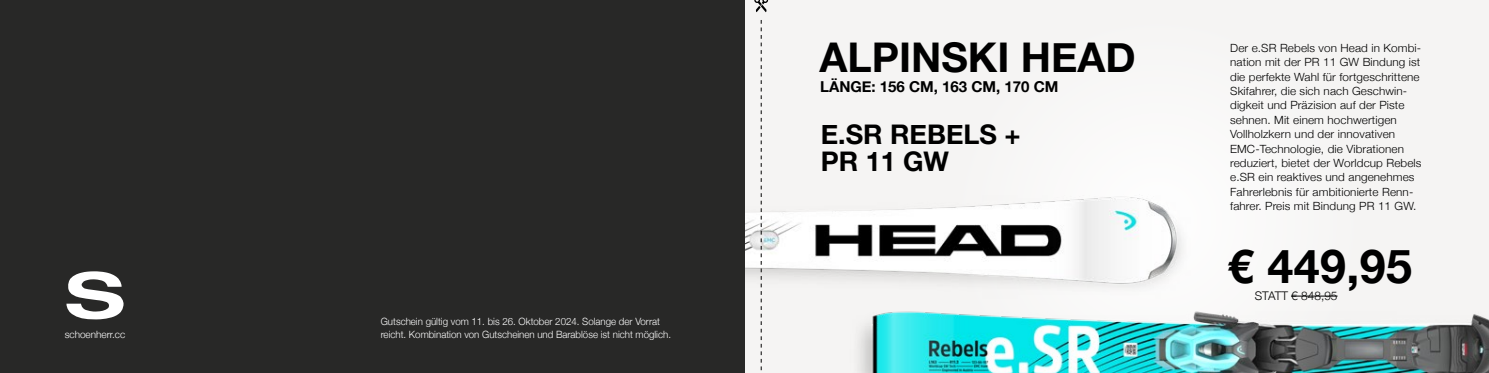
<style>
.page{position:relative;width:1489px;height:373px;background:#fff}
.page>*{position:absolute;margin:0;border:0;box-sizing:border-box;transform-origin:0 0}
.t1{font:700 46.62px "Helvetica Neue";color:#000}
.t2{font:700 40.88px "Helvetica Neue";color:#000}
.t3{font:700 27px/27px "Helvetica Neue";color:#000}
.t4{font:700 15px "Helvetica Neue";color:#000}
.t5{font:300 11.88px "Helvetica Neue";color:#000}
.t6{font:300 11.25px/14.4px "Helvetica Neue";letter-spacing:.01em;color:#000;scale:1.04 1}
.t7{font:300 10px/13.8px "Helvetica Neue";color:#fff}
</style>
<div class="page">
<div style="left:745px;top:0;width:743px;height:372px;background:#f5f4f3"></div>
<img style="left:744px;top:179px;width:435px;height:127px">
<img style="left:819px;top:288px;width:669px;height:84px">
<div style="left:0;top:0;width:744px;height:372px;background:#282827"></div>
<svg style="left:66px;top:271px;width:58px;height:48px"></svg>
<hr style="left:1291px;top:295px;width:46px;height:1px;background:#000">
<svg style="left:754px;top:0;width:14px;height:12px"></svg>
<svg style="left:760px;top:20px;width:1px;height:351px"></svg>
<p class="t7" style="left:65px;top:326px;width:62px">schoenherr.cc</p>
<p class="t7" style="left:381px;top:313px;width:292px">Gutschein gültig vom 11. bis 26. Oktober 2024. Solange der Vorrat reicht. Kombination von Gutscheinen und Barablöse ist nicht möglich.</p>
<h2 class="t2" style="left:819px;top:25px;width:318px">ALPINSKI HEAD</h2>
<h3 class="t4" style="left:820px;top:74px;width:240px">LÄNGE: 156 CM, 163 CM, 170 CM</h3>
<h3 class="t3" style="left:820px;top:122px;width:201px">E.SR REBELS +<br>PR 11 GW</h3>
<p class="t6" style="left:1230px;top:40px;width:185px">Der e.SR Rebels von Head in Kombi&shy;nation mit der PR 11 GW Bindung ist die perfekte Wahl für fortgeschrittene Skifahrer, die sich nach Geschwin&shy;digkeit und Präzision auf der Piste sehnen. Mit einem hochwertigen Vollholzkern und der innovativen EMC-Technologie, die Vibrationen reduziert, bietet der Worldcup Rebels e.SR ein reaktives und angenehmes Fahrerlebnis für ambitionierte Renn&shy;fahrer. Preis mit Bindung PR 11 GW.</p>
<h1 class="t1" style="left:1227px;top:229px;width:186px">€ 449,95</h1>
<p class="t5" style="left:1254px;top:285px;width:84px">STATT € 848,95</p>
</div>
